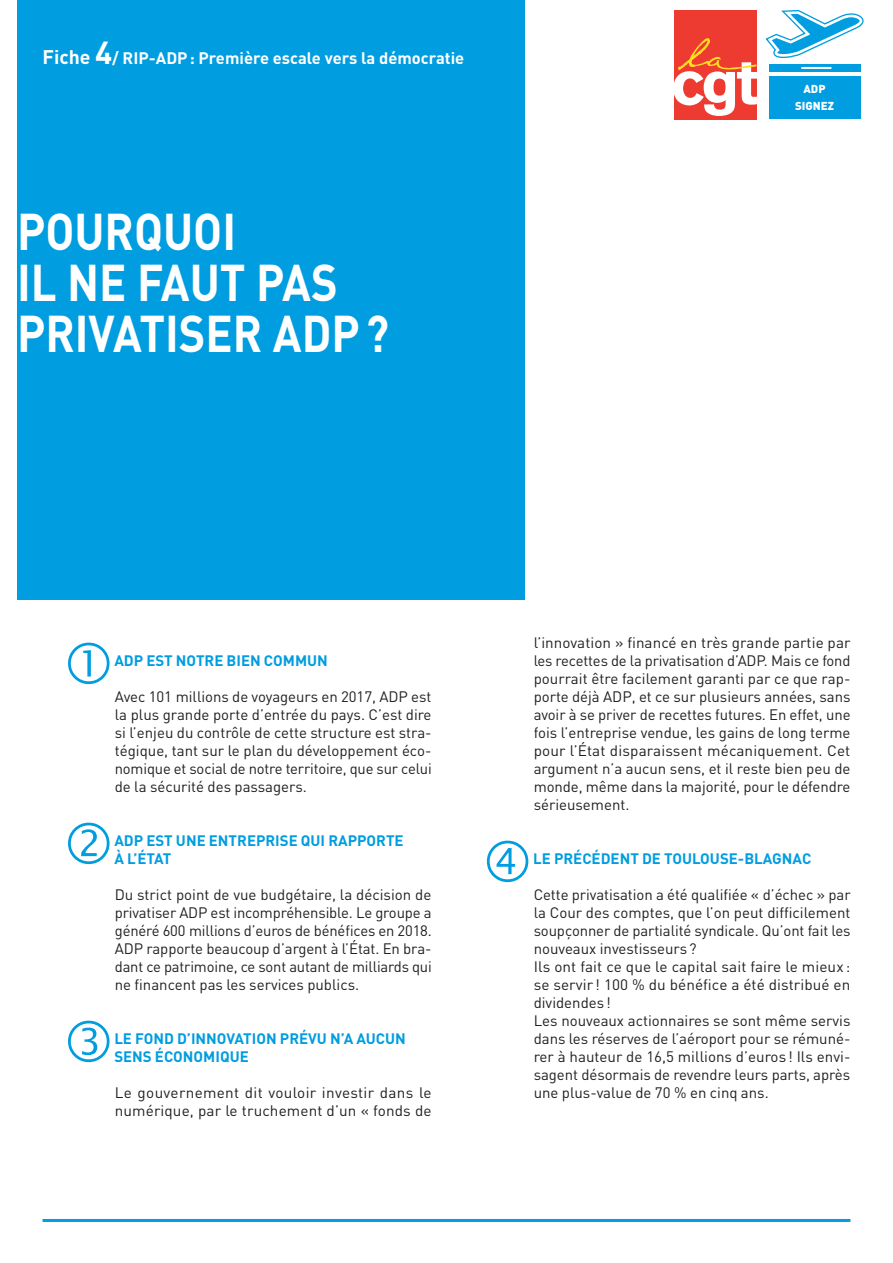
<style>
.page{position:relative;width:893px;height:1263px;background:#fff}
.page>*{position:absolute;margin:0;border:0;box-sizing:border-box;transform-origin:0 0}
.Titre_générique{font:700 51px/51px "DIN";color:#fff;scale:.89 1}
.Entete_Chapitre_Numé{font:700 16.5px "DIN";color:#fff}
.Style_de_paragraphe{font:15px/18px "DIN";color:#231f20;text-align:justify}
.Style_de_paragraphe-2{font:700 15px/18px "DIN";color:#009de0}
.Propo_CGT{font:900 11.4px "DIN";color:#fff}
.s1{font-size:19.5px}
.s2{font-size:31.5px}
</style>
<div class="page">
<div style="left:17px;top:0;width:507px;height:600px;background:#009de0"></div>
<hr style="left:43px;top:1219px;width:807px;height:3px;background:#009de0">
<div style="left:674px;top:10px;width:83px;height:110px;background:#ee3b32"></div>
<svg style="left:674px;top:38px;width:83px;height:78px"></svg>
<svg style="left:765px;top:9px;width:99px;height:49px"></svg>
<div style="left:769px;top:76px;width:92px;height:43px;background:#009de0"></div>
<div style="left:769px;top:64px;width:92px;height:7px;background:#009de0"></div>
<hr style="left:801px;top:67px;width:30px;height:2px;background:#fff">
<p class="Entete_Chapitre_Numé" style="left:43px;top:47px;width:423px"><span class="s1">Fiche</span> <span class="s2">4</span>/ RIP-ADP: Première escale vers la démocratie</p>
<p class="Titre_générique" style="left:17px;top:204px;width:419px">POURQUOI<br>IL NE FAUT PAS<br>PRIVATISER ADP?</p>
<p class="Propo_CGT" style="left:803px;top:81px;width:24px">ADP</p>
<p class="Propo_CGT" style="left:795px;top:98px;width:40px">SIGNEZ</p>
<p class="Style_de_paragraphe-2" style="left:114px;top:651px;width:215px">ADP EST NOTRE BIEN COMMUN</p>
<p class="Style_de_paragraphe" style="left:115px;top:687px;width:318px">Avec 101 millions de voyageurs en 2017, ADP est la plus grande porte d’entrée du pays. C’est dire si l’enjeu du contrôle de cette structure est stra&shy;tégique, tant sur le plan du développement éco&shy;nomique et social de notre territoire, que sur celui de la sécurité des passagers.</p>
<p class="Style_de_paragraphe-2" style="left:114px;top:831px;width:291px">ADP EST UNE ENTREPRISE QUI RAPPORTE<br>À L’ÉTAT</p>
<p class="Style_de_paragraphe" style="left:115px;top:885px;width:318px">Du strict point de vue budgétaire, la décision de privatiser ADP est incompréhensible. Le groupe a généré 600 millions d’euros de bénéfices en 2018.<br>ADP rapporte beaucoup d’argent à l’État. En bra&shy;dant ce patrimoine, ce sont autant de milliards qui ne financent pas les services publics.</p>
<p class="Style_de_paragraphe-2" style="left:114px;top:1029px;width:293px">LE FOND D’INNOVATION PRÉVU N’A AUCUN<br>SENS ÉCONOMIQUE</p>
<p class="Style_de_paragraphe" style="left:115px;top:1083px;width:318px">Le gouvernement dit vouloir investir dans le numérique, par le truchement d’un « fonds de</p>
<p class="Style_de_paragraphe" style="left:534px;top:633px;width:318px">l’innovation » financé en très grande partie par les recettes de la privatisation d’ADP. Mais ce fond pourrait être facilement garanti par ce que rap&shy;porte déjà ADP, et ce sur plusieurs années, sans avoir à se priver de recettes futures. En effet, une fois l’entreprise vendue, les gains de long terme pour l’État disparaissent mécaniquement. Cet argument n’a aucun sens, et il reste bien peu de monde, même dans la majorité, pour le défendre sérieusement.</p>
<p class="Style_de_paragraphe-2" style="left:533px;top:849px;width:280px">LE PRÉCÉDENT DE TOULOUSE-BLAGNAC</p>
<p class="Style_de_paragraphe" style="left:534px;top:885px;width:318px">Cette privatisation a été qualifiée « d’échec » par la Cour des comptes, que l’on peut difficilement soupçonner de partialité syndicale. Qu’ont fait les nouveaux investisseurs ?</p>
<p class="Style_de_paragraphe" style="left:534px;top:957px;width:318px">Ils ont fait ce que le capital sait faire le mieux : se servir ! 100 % du bénéfice a été distribué en dividendes !</p>
<p class="Style_de_paragraphe" style="left:534px;top:1011px;width:318px">Les nouveaux actionnaires se sont même servis dans les réserves de l’aéroport pour se rémuné&shy;rer à hauteur de 16,5 millions d’euros ! Ils envi&shy;sagent désormais de revendre leurs parts, après une plus-value de 70 % en cinq ans.</p>
</div>
